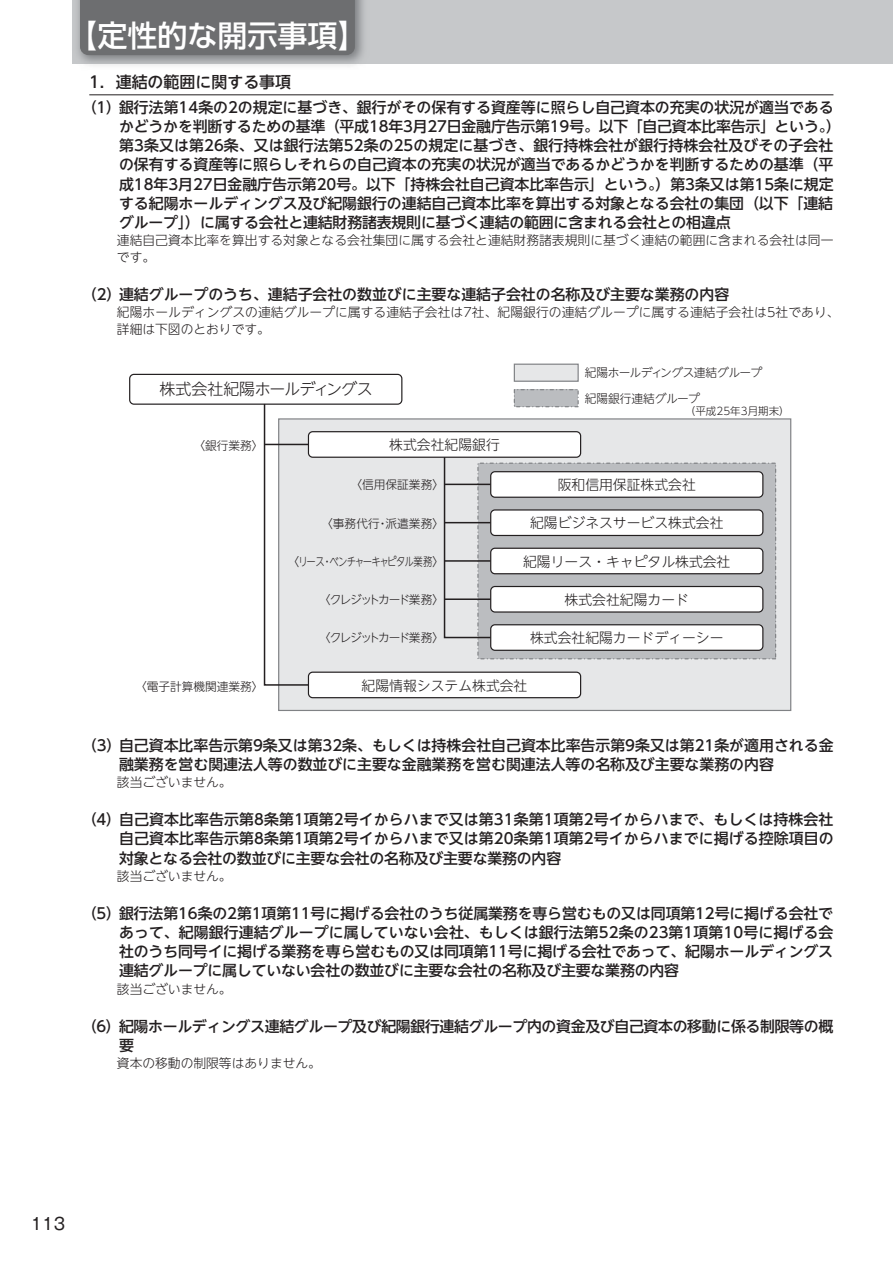
<style>
.page{position:relative;width:893px;height:1263px;background:#fff}
.page>*{position:absolute;margin:0;border:0;box-sizing:border-box;transform-origin:0 0}
.t1{font:30px "UD Shin Go Pro Medium 90 pv RKSJ H";color:#fff}
.t2{font:16.5px "Gothic MB101 Pro Regular 90 pv RKSJ H";color:#231f20}
.t3{font:15.9px "UD Shin Go NT Pro Light 90 pv RKSJ H";letter-spacing:-.035em;color:#231f20}
.t4{font:15.9px "UD Shin Go NT Pro Medium 90 pv RKSJ H";color:#231f20}
.t5{font:14.85px/19.2px "UD Shin Go NT Pro Medium 90 pv RKSJ H";color:#231f20}
.t6{font:14.85px/19.2px "UD Shin Go NT Pro Medium 90 pv RKSJ H";letter-spacing:-.02em;color:#231f20}
.t7{font:13.8px "UD Shin Go NT Pro Light 90 pv RKSJ H";color:#231f20}
.t8{font:12.75px/17px "UD Shin Go NT Pro Light 90 pv RKSJ H";letter-spacing:.005em;color:#231f20}
.t9{font:11.7px/25.5px "UD Shin Go NT Pro Light 90 pv RKSJ H";letter-spacing:-.035em;color:#231f20}
.t10{font:11.7px "UD Shin Go NT Pro Light 90 pv RKSJ H";letter-spacing:-.135em;color:#231f20}
.t11{font:11.7px "UD Shin Go NT Pro Light 90 pv RKSJ H";color:#231f20}
.t12{font:11.7px "UD Shin Go NT Pro Light 90 pv RKSJ H";letter-spacing:-.075em;color:#231f20}
.t13{font:10.5px "UD Shin Go NT Pro Light 90 pv RKSJ H";color:#231f20}
</style>
<div class="page">
<div style="left:72px;top:0;width:821px;height:63px;background:#c6c8ca"></div>
<div style="left:80px;top:0;width:275px;height:55px;background:#6d6e70"></div>
<div style="left:279px;top:419px;width:512px;height:291px;background:#e6e7e8"></div>
<div style="left:478px;top:463px;width:298px;height:196px;background:#bbbdc0"></div>
<div style="left:477px;top:463px;width:299px;height:196px;border:1px dashed #808285"></div>
<div style="left:129px;top:374px;width:273px;height:31px;border:1px solid #231f20;border-radius:4px"></div>
<div style="left:491px;top:472px;width:272px;height:25px;background:#fff;border-radius:4px"></div>
<div style="left:490px;top:471px;width:273px;height:27px;border:1px solid #231f20;border-radius:4px"></div>
<div style="left:491px;top:510px;width:272px;height:25px;background:#fff;border-radius:4px"></div>
<div style="left:490px;top:509px;width:273px;height:27px;border:1px solid #231f20;border-radius:4px"></div>
<div style="left:491px;top:548px;width:272px;height:26px;background:#fff;border-radius:4px"></div>
<div style="left:490px;top:548px;width:273px;height:26px;border:1px solid #231f20;border-radius:4px"></div>
<div style="left:491px;top:586px;width:272px;height:26px;background:#fff;border-radius:4px"></div>
<div style="left:490px;top:586px;width:273px;height:27px;border:1px solid #231f20;border-radius:4px"></div>
<div style="left:491px;top:625px;width:272px;height:25px;background:#fff;border-radius:4px"></div>
<div style="left:490px;top:624px;width:273px;height:27px;border:1px solid #231f20;border-radius:4px"></div>
<svg style="left:263px;top:403px;width:49px;height:283px"></svg>
<hr style="left:265px;top:444px;width:46px;height:1px;background:#231f20">
<svg style="left:443px;top:458px;width:49px;height:181px"></svg>
<hr style="left:445px;top:598px;width:46px;height:2px;background:#231f20">
<hr style="left:445px;top:560px;width:46px;height:2px;background:#231f20">
<hr style="left:445px;top:522px;width:46px;height:1px;background:#231f20">
<hr style="left:445px;top:484px;width:46px;height:1px;background:#231f20">
<div style="left:308px;top:432px;width:273px;height:25px;background:#fff;border-radius:4px"></div>
<div style="left:308px;top:431px;width:273px;height:27px;border:1px solid #231f20;border-radius:4px"></div>
<div style="left:308px;top:672px;width:273px;height:26px;background:#fff;border-radius:4px"></div>
<div style="left:308px;top:671px;width:273px;height:27px;border:1px solid #231f20;border-radius:4px"></div>
<div style="left:514px;top:364px;width:64px;height:17px;background:#e6e7e8"></div>
<div style="left:514px;top:364px;width:65px;height:18px;border:1px solid #808285"></div>
<div style="left:514px;top:390px;width:64px;height:17px;background:#bbbdc0"></div>
<div style="left:514px;top:389px;width:65px;height:18px;border:1px dashed #808285"></div>
<hr style="left:89px;top:95px;width:744px;height:1px;background:#231f20">
<h1 class="t1" style="left:67px;top:25px;width:301px">【定性的な開示事項】</h1>
<p class="t4" style="left:89px;top:76px;width:203px">1．連結の範囲に関する事項</p>
<p class="t5" style="left:119px;top:100px;width:723px;text-indent:-37px">（1）銀行法第14条の2の規定に基づき、銀行がその保有する資産等に照らし自己資本の充実の状況が適当であるかどうかを判断するための基準（平成18年3月27日金融庁告示第19号。以下「自己資本比率告示」という。）第3条又は第26条、又は銀行法第52条の25の規定に基づき、銀行持株会社が銀行持株会社及びその子会社の保有する資産等に照らしそれらの自己資本の充実の状況が適当であるかどうかを判断するための基準（平成18年3月27日金融庁告示第20号。以下「持株会社自己資本比率告示」という。）第3条又は第15条に規定する紀陽ホールディングス及び紀陽銀行の連結自己資本比率を算出する対象となる会社の集団（以下「連結グループ」）に属する会社と連結財務諸表規則に基づく連結の範囲に含まれる会社との相違点</p>
<p class="t8" style="left:117px;top:234px;width:718px;text-indent:-13px">　 連結自己資本比率を算出する対象となる会社集団に属する会社と連結財務諸表規則に基づく連結の範囲に含まれる会社は同一です。</p>
<p class="t5" style="left:82px;top:287px;width:649px">（2）連結グループのうち、連結子会社の数並びに主要な連結子会社の名称及び主要な業務の内容</p>
<p class="t8" style="left:117px;top:306px;width:724px;text-indent:-13px">　 紀陽ホールディングスの連結グループに属する連結子会社は7社、紀陽銀行の連結グループに属する連結子会社は5社であり、詳細は下図のとおりです。</p>
<p class="t3" style="left:160px;top:383px;width:215px">株式会社紀陽ホールディングス</p>
<p class="t9" style="left:193px;top:435px;width:72px">〈銀行業務〉</p>
<p class="t7" style="left:389px;top:440px;width:112px">株式会社紀陽銀行</p>
<p class="t9" style="left:350px;top:474px;width:95px">〈信用保証業務〉</p>
<p class="t11" style="left:321px;top:519px;width:124px">〈事務代行・派遣業務〉</p>
<p class="t12" style="left:288px;top:557px;width:158px">〈リース・ベンチャーキャピタル業務〉</p>
<p class="t10" style="left:319px;top:595px;width:127px">〈クレジットカード業務〉</p>
<p class="t10" style="left:319px;top:634px;width:127px">〈クレジットカード業務〉</p>
<p class="t9" style="left:585px;top:362px;width:179px">紀陽ホールディングス連結グループ紀陽銀行連結グループ</p>
<p class="t13" style="left:685px;top:408px;width:106px">（平成25年3月期末）</p>
<p class="t7" style="left:558px;top:480px;width:140px">阪和信用保証株式会社</p>
<p class="t7" style="left:530px;top:518px;width:195px">紀陽ビジネスサービス株式会社</p>
<p class="t7" style="left:523px;top:556px;width:209px">紀陽リース・キャピタル株式会社</p>
<p class="t7" style="left:565px;top:594px;width:126px">株式会社紀陽カード</p>
<p class="t7" style="left:530px;top:633px;width:195px">株式会社紀陽カードディーシー</p>
<p class="t11" style="left:135px;top:682px;width:130px">〈電子計算機関連業務〉</p>
<p class="t7" style="left:362px;top:680px;width:167px">紀陽情報システム株式会社</p>
<p class="t5" style="left:119px;top:738px;width:716px;text-indent:-37px">（3）自己資本比率告示第9条又は第32条、もしくは持株会社自己資本比率告示第9条又は第21条が適用される金融業務を営む関連法人等の数並びに主要な金融業務を営む関連法人等の名称及び主要な業務の内容</p>
<p class="t8" style="left:104px;top:776px;width:129px">　該当ございません。</p>
<p class="t5" style="left:119px;top:812px;width:716px;text-align:justify;text-indent:-37px">（4）自己資本比率告示第8条第1項第2号イからハまで又は第31条第1項第2号イからハまで、もしくは持株会社自己資本比率告示第8条第1項第2号イからハまで又は第20条第1項第2号イからハまでに掲げる控除項目の対象となる会社の数並びに主要な会社の名称及び主要な業務の内容</p>
<p class="t8" style="left:104px;top:869px;width:129px">　該当ございません。</p>
<p class="t5" style="left:119px;top:906px;width:716px;text-align:justify;text-indent:-37px">（5）銀行法第16条の2第1項第11号に掲げる会社のうち従属業務を専ら営むもの又は同項第12号に掲げる会社であって、紀陽銀行連結グループに属していない会社、もしくは銀行法第52条の23第1項第10号に掲げる会社のうち同号イに掲げる業務を専ら営むもの又は同項第11号に掲げる会社であって、紀陽ホールディングス連結グループに属していない会社の数並びに主要な会社の名称及び主要な業務の内容</p>
<p class="t8" style="left:104px;top:982px;width:129px">　該当ございません。</p>
<p class="t6" style="left:119px;top:1018px;width:716px;text-indent:-37px">（6）紀陽ホールディングス連結グループ及び紀陽銀行連結グループ内の資金及び自己資本の移動に係る制限等の概要</p>
<p class="t8" style="left:104px;top:1056px;width:218px">　資本の移動の制限等はありません。</p>
<p class="t2" style="left:31px;top:1217px;width:36px">113</p>
</div>
